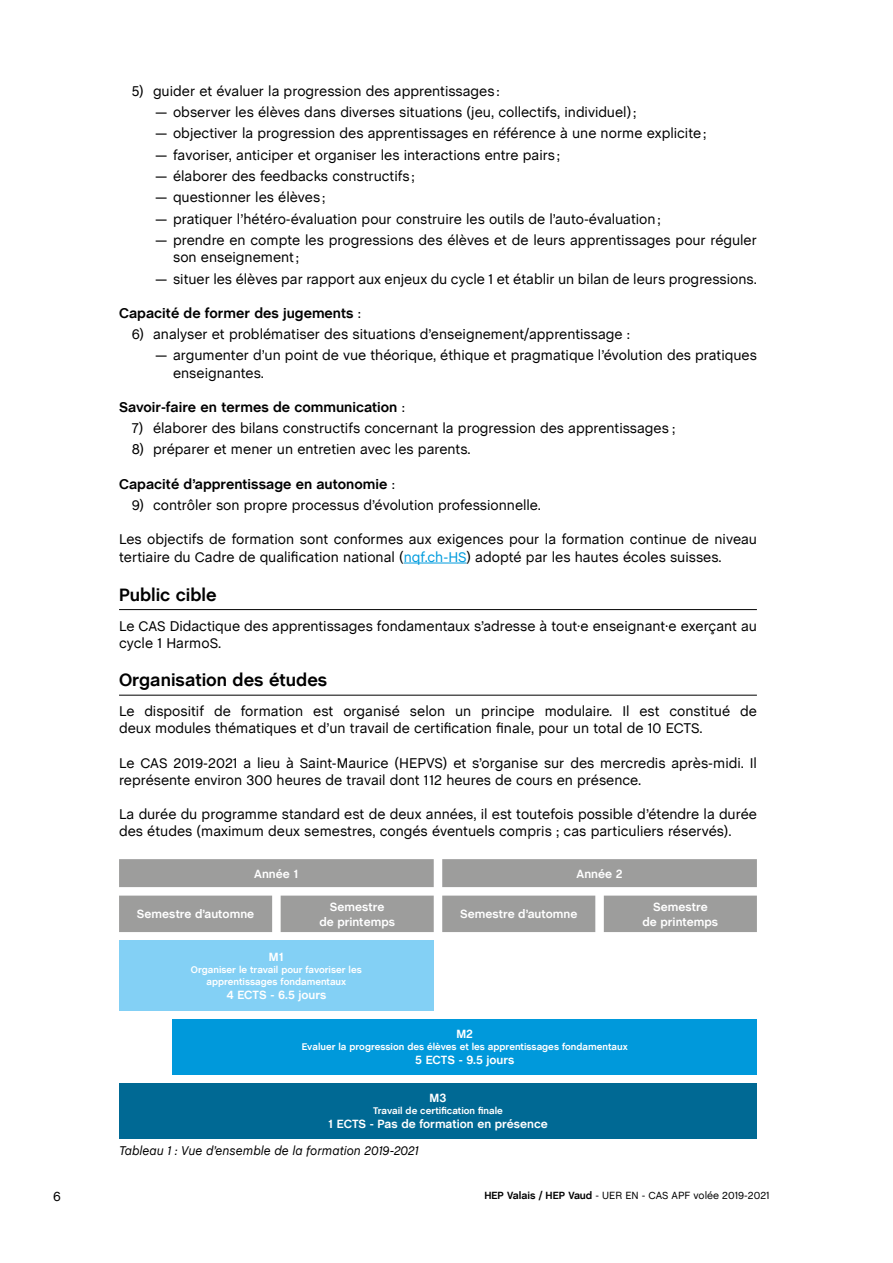
<style>
.page{position:relative;width:893px;height:1263px;background:#fff}
.page>*{position:absolute;margin:0;border:0;box-sizing:border-box;transform-origin:0 0}
.t1{font:700 18px "Chalet Book TT";color:#000}
.t2{font:14.25px/17.1px "Chalet Book TT";color:#000}
.t3{font:700 14.25px "Chalet Book TT";color:#000}
.t4{font:13.5px "Chalet Book TT";color:#000}
.t5{font:italic 12.75px "Chalet Book TT";color:#000}
.t6{font:700 12px/14.4px "Chalet Book TT";color:#fff;text-align:center}
.t7{font:10.5px "Chalet Book TT";color:#000}
.t8{font:700 9.75px/11.7px "Chalet Book TT";color:#fff;text-align:center}
.s1{font-weight:400}
.s2{color:#009cde}
.s3{font-weight:700}
</style>
<div class="page">
<hr style="left:404px;top:563px;width:63px;height:1px;background:#009cde">
<hr style="left:119px;top:609px;width:638px;height:1px;background:#000">
<hr style="left:119px;top:695px;width:638px;height:1px;background:#000">
<svg style="left:119px;top:859px;width:638px;height:73px;background:#ababaa"></svg>
<div style="left:119px;top:940px;width:315px;height:71px;background:#83d0f5"></div>
<div style="left:173px;top:1019px;width:584px;height:55px;background:#0099db"></div>
<div style="left:119px;top:1083px;width:638px;height:55px;background:#006994"></div>
<p class="t2" style="left:132px;top:82px;width:369px">5) guider et évaluer la progression des apprentissages:</p>
<p class="t2" style="left:155px;top:103px;width:483px">— observer les élèves dans diverses situations (jeu, collectifs, individuel);</p>
<p class="t2" style="left:155px;top:125px;width:553px">— objectiver la progression des apprentissages en référence à une norme explicite;</p>
<p class="t2" style="left:155px;top:146px;width:407px">— favoriser, anticiper et organiser les interactions entre pairs;</p>
<p class="t2" style="left:155px;top:167px;width:261px">— élaborer des feedbacks constructifs;</p>
<p class="t2" style="left:155px;top:189px;width:172px">— questionner les élèves;</p>
<p class="t2" style="left:155px;top:210px;width:507px">— pratiquer l’hétéro-évaluation pour construire les outils de l’auto-évaluation;</p>
<p class="t2" style="left:173px;top:232px;width:585px;text-indent:-18px">— prendre en compte les progressions des élèves et de leurs apprentissages pour réguler son enseignement;</p>
<p class="t2" style="left:155px;top:270px;width:603px">— situer les élèves par rapport aux enjeux du cycle 1 et établir un bilan de leurs progressions.</p>
<p class="t3" style="left:119px;top:304px;width:244px">Capacité de former des jugements <span class="s1">:</span></p>
<p class="t2" style="left:132px;top:325px;width:500px">6) analyser et problématiser des situations d’enseignement/apprentissage :</p>
<p class="t2" style="left:173px;top:347px;width:585px;text-indent:-18px">— argumenter d’un point de vue théorique, éthique et pragmatique l’évolution des pratiques enseignantes.</p>
<p class="t3" style="left:119px;top:398px;width:287px">Savoir-faire en termes de communication <span class="s1">:</span></p>
<p class="t2" style="left:132px;top:419px;width:545px">7) élaborer des bilans constructifs concernant la progression des apprentissages ;</p>
<p class="t2" style="left:132px;top:441px;width:340px">8) préparer et mener un entretien avec les parents.</p>
<p class="t3" style="left:119px;top:475px;width:277px">Capacité d’apprentissage en autonomie <span class="s1">:</span></p>
<p class="t2" style="left:132px;top:496px;width:411px">9) contrôler son propre processus d’évolution professionnelle.</p>
<p class="t2" style="left:119px;top:530px;width:639px;line-height:18px">Les objectifs de formation sont conformes aux exigences pour la formation continue de niveau tertiaire du Cadre de qualification national (<span class="s2">nqf.ch-HS</span>) adopté par les hautes écoles suisses.</p>
<p class="t1" style="left:119px;top:584px;width:99px">Public cible</p>
<p class="t2" style="left:119px;top:617px;width:639px">Le CAS Didactique des apprentissages fondamentaux s’adresse à tout·e enseignant·e exerçant au cycle 1 HarmoS.</p>
<p class="t1" style="left:119px;top:670px;width:210px">Organisation des études</p>
<p class="t2" style="left:119px;top:703px;width:639px">Le dispositif de formation est organisé selon un principe modulaire. Il est constitué de deux modules thématiques et d’un travail de certification finale, pour un total de 10 ECTS.</p>
<p class="t2" style="left:119px;top:754px;width:639px">Le CAS 2019-2021 a lieu à Saint-Maurice (HEPVS) et s’organise sur des mercredis après-midi. Il représente environ 300 heures de travail dont 112 heures de cours en présence.</p>
<p class="t2" style="left:119px;top:805px;width:639px">La durée du programme standard est de deux années, il est toutefois possible d’étendre la durée des études (maximum deux semestres, congés éventuels compris ; cas particuliers réservés).</p>
<p class="t6" style="left:254px;top:866px;width:46px">Année 1</p>
<p class="t6" style="left:577px;top:866px;width:47px">Année 2</p>
<p class="t6" style="left:137px;top:907px;width:119px">Semestre d’automne</p>
<p class="t6" style="left:319px;top:900px;width:77px">Semestre<br>de printemps</p>
<p class="t6" style="left:460px;top:907px;width:119px">Semestre d’automne</p>
<p class="t6" style="left:642px;top:900px;width:77px">Semestre<br>de printemps</p>
<p class="t6" style="left:269px;top:950px;width:16px">M1</p>
<p class="t8" style="left:191px;top:964px;width:173px">Organiser le travail pour favoriser les apprentissages fondamentaux</p>
<p class="t6" style="left:226px;top:988px;width:102px">4 ECTS - 6.5 jours</p>
<p class="t6" style="left:456px;top:1027px;width:18px">M2</p>
<p class="t8" style="left:302px;top:1041px;width:327px">Evaluer la progression des élèves et les apprentissages fondamentaux</p>
<p class="t6" style="left:415px;top:1053px;width:101px">5 ECTS - 9.5 jours</p>
<p class="t6" style="left:430px;top:1090px;width:18px">M3</p>
<p class="t8" style="left:373px;top:1104px;width:131px">Travail de certification finale</p>
<p class="t6" style="left:328px;top:1116px;width:221px">1 ECTS - Pas de formation en présence</p>
<p class="t5" style="left:119px;top:1143px;width:301px">Tableau 1 : Vue d’ensemble de la formation 2019-2021</p>
<p class="t4" style="left:53px;top:1188px;width:9px">6</p>
<p class="t7" style="left:484px;top:1188px;width:287px"><span class="s3">HEP Valais / HEP Vaud</span> - UER EN - CAS APF volée 2019-2021</p>
</div>
